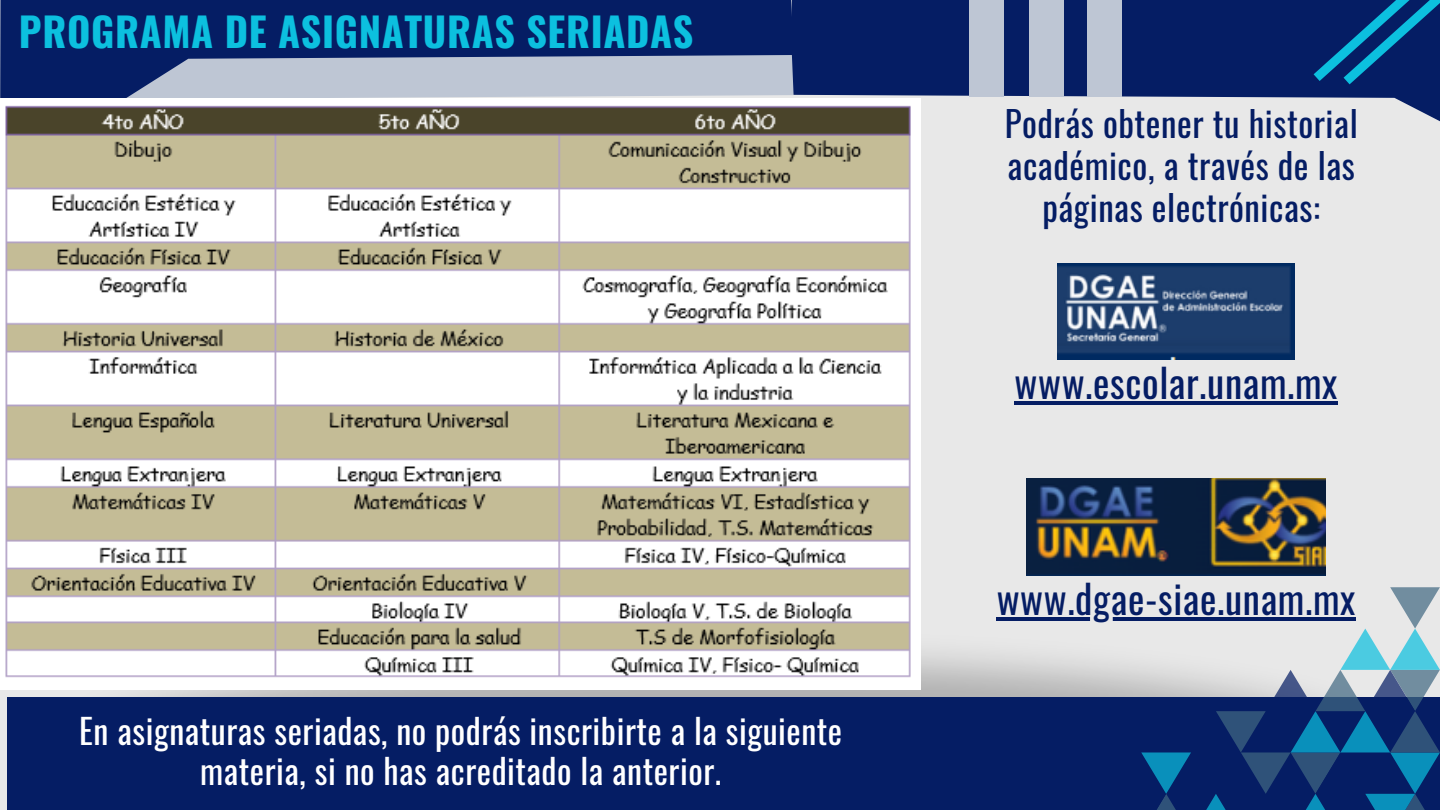
<style>
.page{position:relative;width:1440px;height:810px;background:#e8e8e8}
.page>*{position:absolute;margin:0;border:0;box-sizing:border-box;transform-origin:0 0}
.t1{font:700 40px "Oswald";letter-spacing:.015em;color:#0cc0df}
.t2{font:39px "Oswald";letter-spacing:.015em;color:#051d64}
.t3{font:35px/42px "Oswald";letter-spacing:.015em;color:#051d64;text-align:center}
.t4{font:34px/40.5px "Oswald";letter-spacing:.015em;color:#fff;text-align:center}
</style>
<div class="page">
<svg style="left:794px;top:0;width:646px;height:122px;fill:#051d64"></svg>
<svg style="left:0;top:0;width:794px;height:99px;background:#45578a"></svg>
<div style="left:969px;top:0;width:35px;height:96px;background:#bec6d4"></div>
<div style="left:1029px;top:0;width:35px;height:96px;background:#bec6d4"></div>
<div style="left:1088px;top:0;width:34px;height:96px;background:#bec6d4"></div>
<img style="left:7px;top:562px;width:1433px;height:136px">
<div style="left:7px;top:698px;width:1432px;height:112px;background:#051d64"></div>
<img style="left:0;top:99px;width:921px;height:591px">
<svg style="left:1304px;top:0;width:136px;height:94px;background:#063878"></svg>
<img style="left:1057px;top:263px;width:238px;height:97px">
<hr style="left:1015px;top:401px;width:323px;height:4px;background:#051d64">
<img style="left:1027px;top:479px;width:298px;height:96px">
<svg style="left:997px;top:617px;width:119px;height:4px"></svg>
<svg style="left:1116px;top:588px;width:324px;height:222px"></svg>
<p class="t1" style="left:19px;top:1px;width:676px">PROGRAMA DE ASIGNATURAS SERIADAS</p>
<h2 class="t4" style="left:79px;top:709px;width:764px">En asignaturas seriadas, no podrás inscribirte a la siguiente materia, si no has acreditado la anterior.</h2>
<h2 class="t3" style="left:1005px;top:101px;width:354px">Podrás obtener tu historial académico, a través de las páginas electrónicas:</h2>
<p class="t2" style="left:1015px;top:352px;width:324px">www.escolar.unam.mx</p>
<p class="t2" style="left:997px;top:568px;width:360px">www.dgae-siae.unam.mx</p>
</div>
